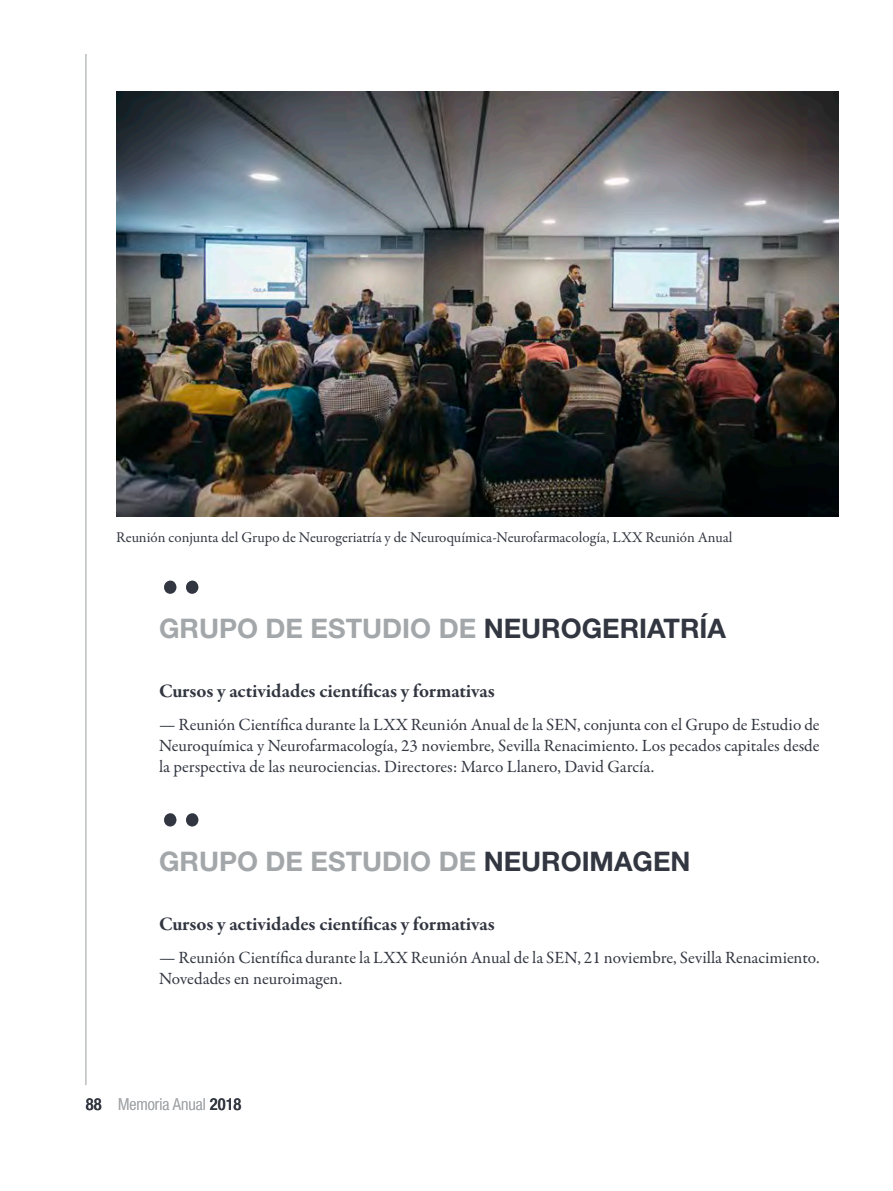
<style>
.page{position:relative;width:893px;height:1191px;background:#fff}
.page>*{position:absolute;margin:0;border:0;box-sizing:border-box;transform-origin:0 0}
.t1{font:600 91.5px "Garamond Premr Pro";color:#323640}
.t2{font:700 27px "Helvetica Neue LT Std";color:#a3a7a9}
.t3{font:700 19.5px "Garamond Premr Pro";letter-spacing:-.005em;color:#323640}
.t4{font:17.25px/20.7px "Garamond Premr Pro";color:#323640;text-align:justify}
.t5{font:300 condensed 16.5px "Helvetica Neue LT Std";color:#a3a7a9}
.t6{font:15px "Garamond Premr Pro";color:#323640}
.s1{color:#323640}
.s2{font-weight:500;color:#323640}
</style>
<div class="page">
<hr style="left:85px;top:54px;width:1px;height:1031px;background:#a3a7a9">
<img style="left:116px;top:92px;width:723px;height:424px">
<p class="t6" style="left:116px;top:528px;width:618px">Reunión conjunta del Grupo de Neurogeriatría y de Neuroquímica-Neurofarmacología, LXX Reunión Anual</p>
<p class="t1" style="left:159px;top:508px;width:45px">..</p>
<p class="t2" style="left:159px;top:612px;width:568px">GRUPO DE ESTUDIO DE <span class="s1">NEUROGERIATRÍA</span></p>
<p class="t3" style="left:159px;top:678px;width:337px">Cursos y actividades científicas y formativas</p>
<p class="t4" style="left:159px;top:715px;width:662px">— Reunión Científica durante la LXX Reunión Anual de la SEN, conjunta con el Grupo de Estudio de Neuroquímica y Neurofarmacología, 23 noviembre, Sevilla Renacimiento. Los pecados capitales desde la perspectiva de las neurociencias. Directores: Marco Llanero, David García.</p>
<p class="t1" style="left:159px;top:741px;width:45px">..</p>
<p class="t2" style="left:159px;top:844px;width:533px">GRUPO DE ESTUDIO DE <span class="s1">NEUROIMAGEN</span></p>
<p class="t3" style="left:159px;top:911px;width:337px">Cursos y actividades científicas y formativas</p>
<p class="t4" style="left:159px;top:947px;width:662px">— Reunión Científica durante la LXX Reunión Anual de la SEN, 21 noviembre, Sevilla Renacimiento.<br>Novedades en neuroimagen.</p>
<p class="t5" style="left:86px;top:1094px;width:157px"><span class="s2">88</span> Memoria Anual <span class="s2">2018</span></p>
</div>
